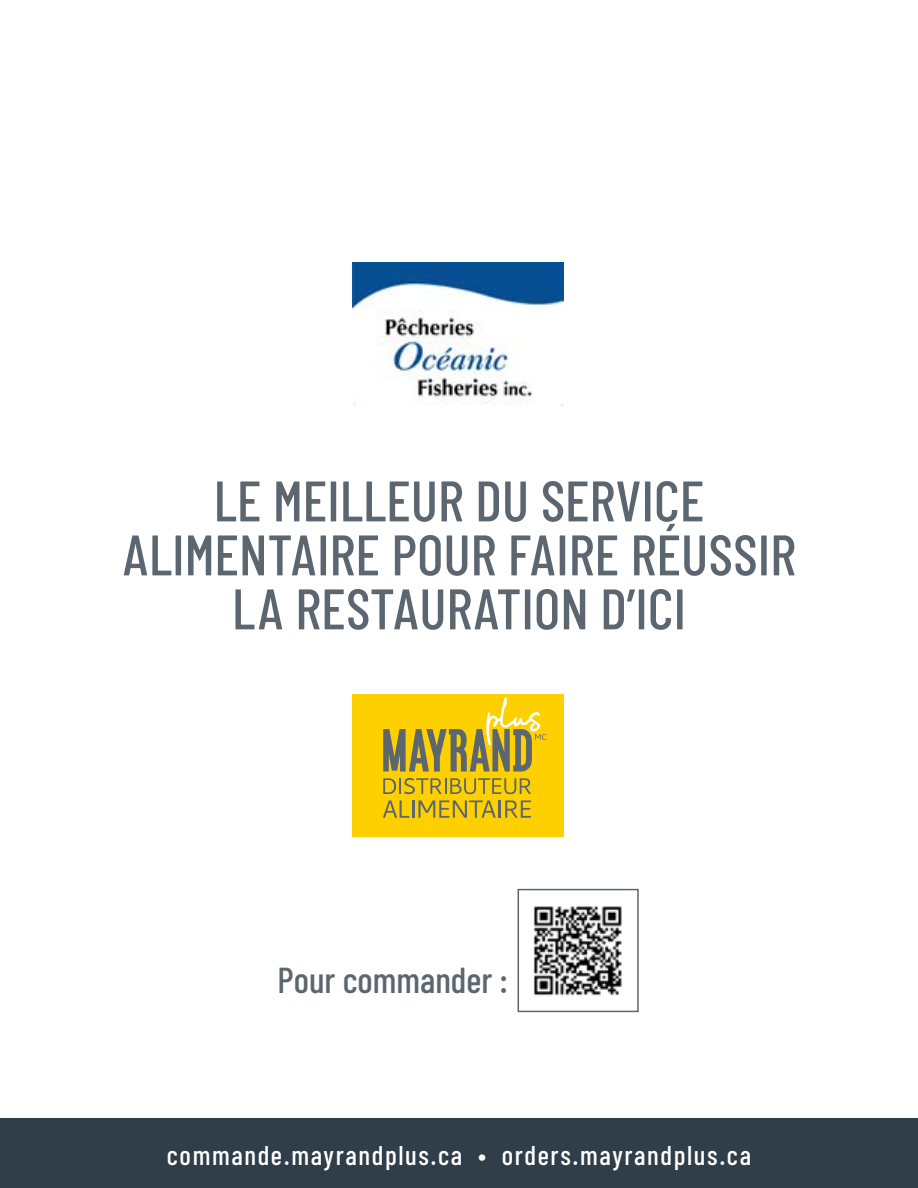
<style>
.page{position:relative;width:918px;height:1188px;background:#fff}
.page>*{position:absolute;margin:0;border:0;box-sizing:border-box;transform-origin:0 0}
.t1{font:500 57px/54px "Barlow Condensed";color:#5b6670;text-align:center}
.t2{font:500 36px "Barlow Condensed";color:#5b6670}
.t3{font:500 27px "Barlow Condensed";letter-spacing:.06em;color:#fff}
</style>
<div class="page">
<div style="left:0;top:1119px;width:918px;height:69px;background:#303e49"></div>
<div style="left:352px;top:695px;width:211px;height:142px;background:#ffd000"></div>
<svg style="left:383px;top:778px;width:148px;height:16px"></svg>
<svg style="left:383px;top:800px;width:148px;height:18px"></svg>
<svg style="left:383px;top:697px;width:163px;height:75px"></svg>
<img style="left:533px;top:906px;width:89px;height:90px">
<div style="left:518px;top:889px;width:121px;height:123px;border:2px solid #5b6670"></div>
<img style="left:352px;top:263px;width:212px;height:142px">
<p class="t1" style="left:122px;top:472px;width:676px">LE MEILLEUR DU SERVICE<br>ALIMENTAIRE POUR FAIRE RÉUSSIR<br>LA RESTAURATION D’ICI</p>
<p class="t2" style="left:278px;top:957px;width:232px">Pour commander :</p>
<p class="t3" style="left:167px;top:1139px;width:586px">commande.mayrandplus.ca • orders.mayrandplus.ca</p>
</div>
